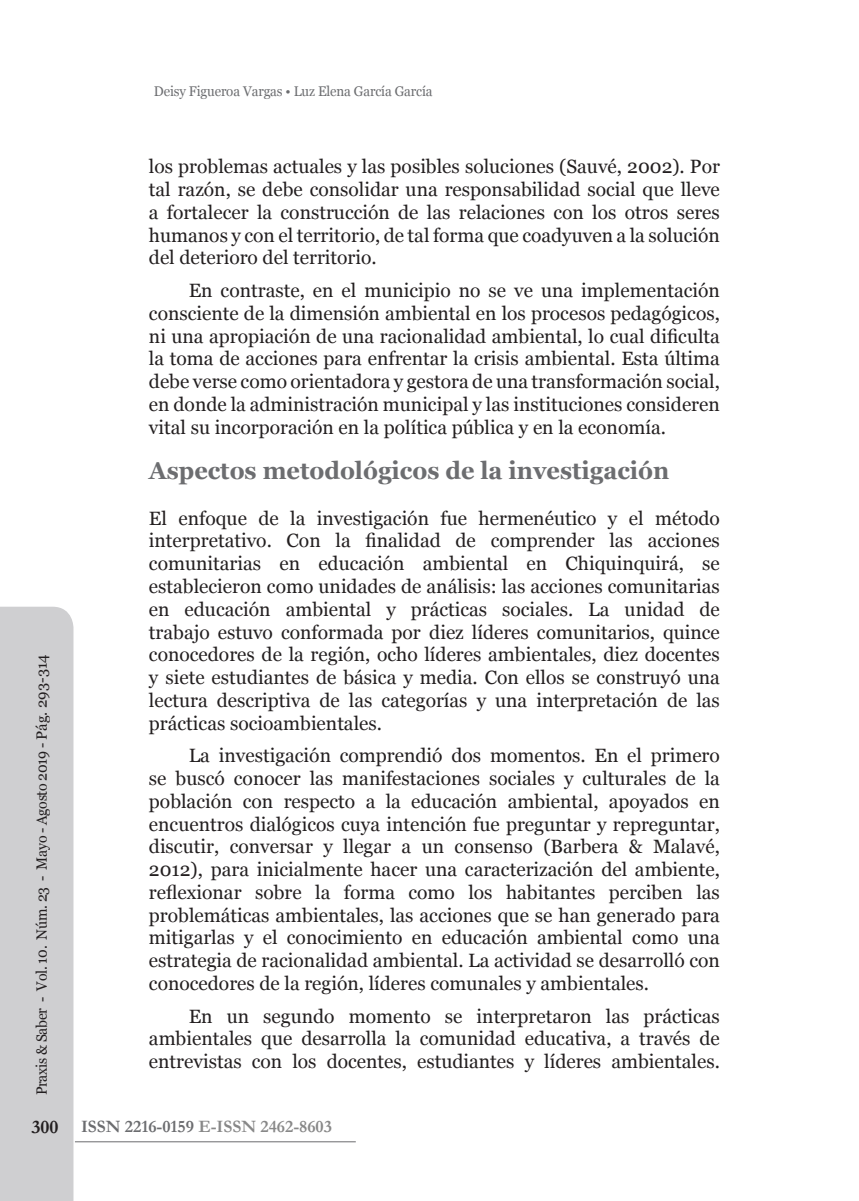
<style>
.page{position:relative;width:859px;height:1201px;background:#fff}
.page>*{position:absolute;margin:0;border:0;box-sizing:border-box;transform-origin:0 0}
.t1{font:700 24.5px "Georgia";color:#6c6d70;scale:.96 1}
.t2{font:19.25px/22.8px "Georgia";color:#231f20;text-align:justify}
.t3{font:600 17.5px "Garamond";color:#888}
.t4{font:14.88px "Georgia";letter-spacing:-.02em;color:#231f20;scale:.95 1}
.t5{font:14px "Georgia";letter-spacing:-.01em;color:#6c6d70;scale:.95 1}
.s1{font-size:19.25px;color:#231f20}
.s2{color:#6c6d70}
</style>
<div class="page">
<div style="left:0;top:606px;width:73px;height:594px;background:#cfcfd1"></div>
<hr style="left:75px;top:1141px;width:280px;height:1px;background:#6c6c6e">
<p class="t5" style="left:154px;top:82px;width:294px">Deisy Figueroa Vargas • Luz Elena García García</p>
<p class="t2" style="left:149px;top:156px;width:572px">los problemas actuales y las posibles soluciones (Sauvé, 2002). Por tal razón, se debe consolidar una responsabilidad social que lleve a fortalecer la construcción de las relaciones con los otros seres humanos y con el territorio, de tal forma que coadyuven a la solución del deterioro del territorio.</p>
<p class="t2" style="left:149px;top:279px;width:572px;text-indent:40px">En contraste, en el municipio no se ve una implementación consciente de la dimensión ambiental en los procesos pedagógicos, ni una apropiación de una racionalidad ambiental, lo cual dificulta la toma de acciones para enfrentar la crisis ambiental. Esta última debe verse como orientadora y gestora de una transformación social, en donde la administración municipal y las instituciones consideren vital su incorporación en la política pública y en la economía.</p>
<p class="t1" style="left:149px;top:455px;width:543px">Aspectos metodológicos de la investigación</p>
<p class="t2" style="left:149px;top:507px;width:572px">El enfoque de la investigación fue hermenéutico y el método interpretativo. Con la finalidad de comprender las acciones comunitarias en educación ambiental en Chiquinquirá, se establecieron como unidades de análisis: las acciones comunitarias en educación ambiental y prácticas sociales. La unidad de trabajo estuvo conformada por diez líderes comunitarios, quince conocedores de la región, ocho líderes ambientales, diez docentes y siete estudiantes de básica y media. Con ellos se construyó una lectura descriptiva de las categorías y una interpretación de las prácticas socioambientales.</p>
<p class="t2" style="left:149px;top:744px;width:572px;text-indent:40px">La investigación comprendió dos momentos. En el primero se buscó conocer las manifestaciones sociales y culturales de la población con respecto a la educación ambiental, apoyados en encuentros dialógicos cuya intención fue preguntar y repreguntar, discutir, conversar y llegar a un consenso (Barbera &amp; Malavé, 2012), para inicialmente hacer una caracterización del ambiente, reflexionar sobre la forma como los habitantes perciben las problemáticas ambientales, las acciones que se han generado para mitigarlas y el conocimiento en educación ambiental como una estrategia de racionalidad ambiental. La actividad se desarrolló con conocedores de la región, líderes comunales y ambientales.</p>
<p class="t2" style="left:149px;top:1005px;width:572px;text-indent:40px">En un segundo momento se interpretaron las prácticas ambientales que desarrolla la comunidad educativa, a través de entrevistas con los docentes, estudiantes y líderes ambientales.</p>
<p class="t4" style="left:33px;top:1095px;width:466px;rotate:-90deg">Praxis &amp; Saber - Vol. 10. Núm. 23 - Mayo - Agosto 2019 - Pág. 293-314</p>
<p class="t3" style="left:31px;top:1114px;width:302px"><span class="s1">300</span> <span class="s2">ISSN 2216-0159</span> E-ISSN 2462-8603</p>
</div>
